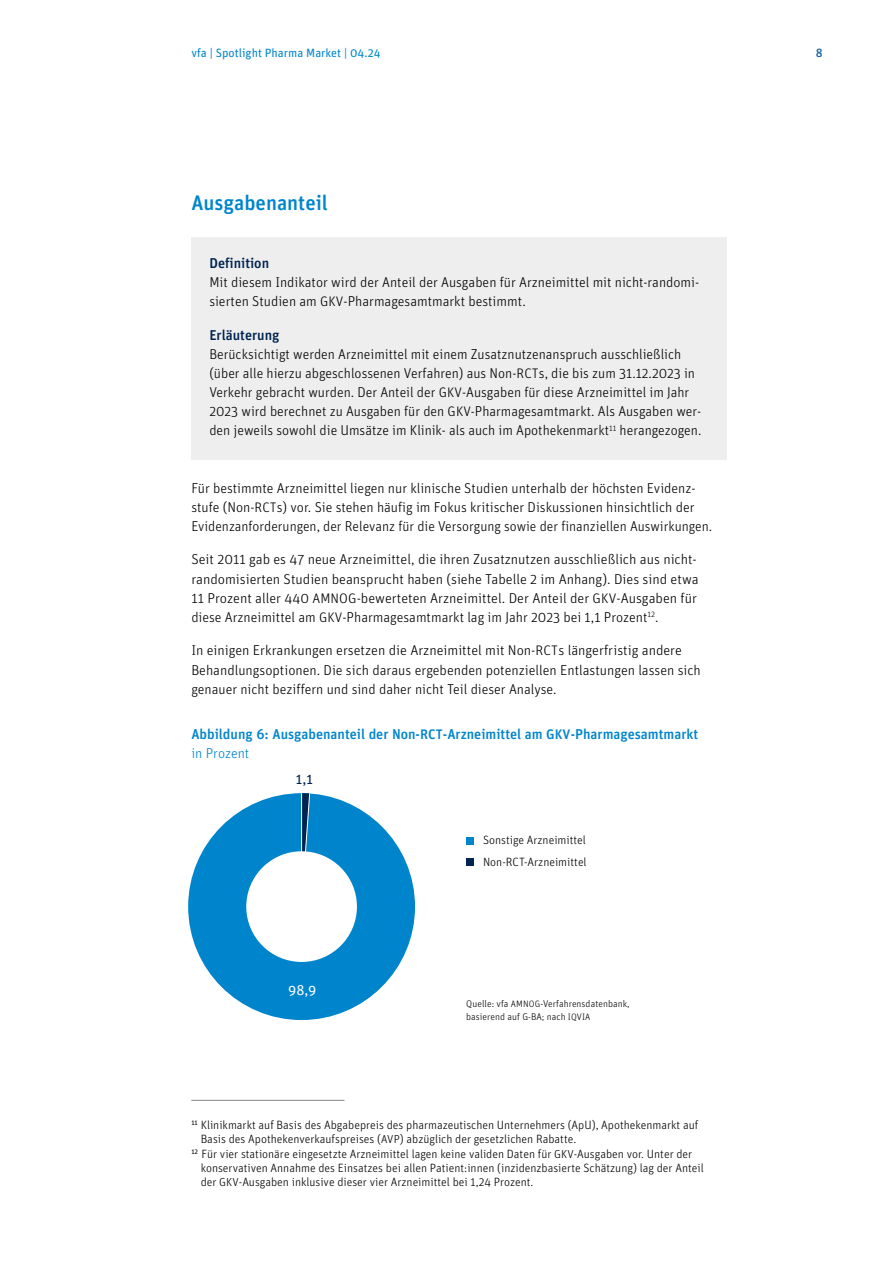
<style>
.page{position:relative;width:893px;height:1263px;background:#fff}
.page>*{position:absolute;margin:0;border:0;box-sizing:border-box;transform-origin:0 0}
.t1{font:500 21px "Unit Pro";color:#0085cd}
.t2{font:300 14.25px/19.2px "Unit Pro";color:#000}
.t3{font:500 14.25px/19.2px "Unit Pro";color:#0085cd}
.t4{font:500 14.25px "Unit Pro";color:#002350}
.t5{font:14.25px "Unit Pro";color:#fff}
.t6{font:14.25px "Unit Pro";color:#002350}
.t7{font:300 12px/21.6px "Unit Pro";color:#000}
.t8{font:12px "Unit Pro";color:#0085cd}
.t9{font:500 12px "Unit Pro";color:#1d63a6}
.t10{font:300 9.75px/12.8px "Unit Pro";letter-spacing:.005em;color:#000}
.s1{font-size:13.8px}
.s2{font-weight:300}
.s3{font-size:9.3px}
.s4{font-size:11.55px}
</style>
<div class="page">
<div style="left:191px;top:237px;width:536px;height:222px;background:#eee"></div>
<hr style="left:191px;top:1100px;width:153px;height:1px;background:#818586">
<div style="left:466px;top:837px;width:7px;height:7px;background:#0085cd"></div>
<div style="left:466px;top:858px;width:7px;height:8px;background:#002350"></div>
<div style="left:188px;top:793px;width:227px;height:227px;background:#0085cd;border-radius:50%"></div>
<svg style="left:290px;top:793px;width:54px;height:70px"></svg>
<div style="left:246px;top:851px;width:111px;height:111px;background:#fff;border-radius:50%"></div>
<p class="t8" style="left:191px;top:46px;width:191px">vfa | Spotlight Pharma Market | 04.24</p>
<h1 class="t1" style="left:191px;top:190px;width:138px">Ausgabenanteil</h1>
<p class="t4" style="left:209px;top:254px;width:61px">Definition</p>
<p class="t2" style="left:209px;top:272px;width:491px">Mit diesem Indikator wird der Anteil der Ausgaben für Arzneimittel mit nicht-randomi&shy;sierten Studien am <span class="s1">GKV</span>-Pharmagesamtmarkt bestimmt.</p>
<p class="t4" style="left:209px;top:326px;width:72px">Erläuterung</p>
<p class="t2" style="left:209px;top:344px;width:494px">Berücksichtigt werden Arzneimittel mit einem Zusatznutzenanspruch ausschließlich (über alle hierzu abgeschlossenen Verfahren) aus Non-<span class="s1">RCT</span>s, die bis zum 31.12.2023 in Verkehr gebracht wurden. Der Anteil der <span class="s1">GKV</span>-Ausgaben für diese Arzneimittel im Jahr 2023 wird berechnet zu Ausgaben für den <span class="s1">GKV-</span>Pharmagesamtmarkt. Als Ausgaben wer&shy;den jeweils sowohl die Umsätze im Klinik- als auch im Apothekenmarkt<sup>11</sup> herangezogen.</p>
<p class="t2" style="left:191px;top:478px;width:522px">Für bestimmte Arzneimittel liegen nur klinische Studien unterhalb der höchsten Evidenz&shy;stufe (Non-<span class="s1">RCT</span>s) vor. Sie stehen häufig im Fokus kritischer Diskussionen hinsichtlich der<br>Evidenzanforderungen, der Relevanz für die Versorgung sowie der finanziellen Auswirkungen.</p>
<p class="t2" style="left:191px;top:550px;width:509px">Seit 2011 gab es 47 neue Arzneimittel, die ihren Zusatznutzen ausschließlich aus nicht&shy;randomisierten Studien beansprucht haben (siehe Tabelle 2 im Anhang). Dies sind etwa 11 Prozent aller 440 <span class="s1">AMNOG</span>-bewerteten Arzneimittel. Der Anteil der <span class="s1">GKV</span>-Ausgaben für diese Arzneimittel am <span class="s1">GKV</span>-Pharmagesamtmarkt lag im Jahr 2023 bei 1,1 Prozent<sup>12</sup>.</p>
<p class="t2" style="left:191px;top:641px;width:511px">In einigen Erkrankungen ersetzen die Arzneimittel mit Non-<span class="s1">RCT</span>s längerfristig andere<br>Behandlungsoptionen. Die sich daraus ergebenden potenziellen Entlastungen lassen sich genauer nicht beziffern und sind daher nicht Teil dieser Analyse.</p>
<p class="t3" style="left:191px;top:724px;width:508px">Abbildung 6: Ausgabenanteil der Non-<span class="s1">RCT</span>-Arzneimittel am <span class="s1">GKV</span>-Pharmagesamtmarkt <span class="s2">in Prozent</span></p>
<p class="t6" style="left:296px;top:770px;width:18px">1,1</p>
<p class="t5" style="left:288px;top:981px;width:30px">98,9</p>
<p class="t7" style="left:483px;top:829px;width:105px">Sonstige Arzneimittel<br>Non-RCT-Arzneimittel</p>
<p class="t10" style="left:466px;top:997px;width:165px">Quelle: vfa <span class="s3">AMNOG</span>-Verfahrensdatenbank, basierend auf G-BA; nach <span class="s3">IQVIA</span></p>
<p class="t7" style="left:191px;top:1114px;width:508px"><sup>11</sup> Klinikmarkt auf Basis des Abgabepreis des pharmazeutischen Unternehmers (ApU), Apothekenmarkt auf</p>
<p class="t7" style="left:201px;top:1128px;width:377px">Basis des Apothekenverkaufspreises (<span class="s4">AVP</span>) abzüglich der gesetzlichen Rabatte.</p>
<p class="t7" style="left:191px;top:1142px;width:502px"><sup>12</sup> Für vier stationäre eingesetzte Arzneimittel lagen keine validen Daten für <span class="s4">GKV</span>-Ausgaben vor. Unter der</p>
<p class="t7" style="left:201px;top:1157px;width:504px">konservativen Annahme des Einsatzes bei allen Patient:innen (inzidenzbasierte Schätzung) lag der Anteil</p>
<p class="t7" style="left:201px;top:1171px;width:334px">der <span class="s4">GKV</span>-Ausgaben inklusive dieser vier Arzneimittel bei 1,24 Prozent.</p>
<p class="t9" style="left:816px;top:46px;width:8px">8</p>
</div>
